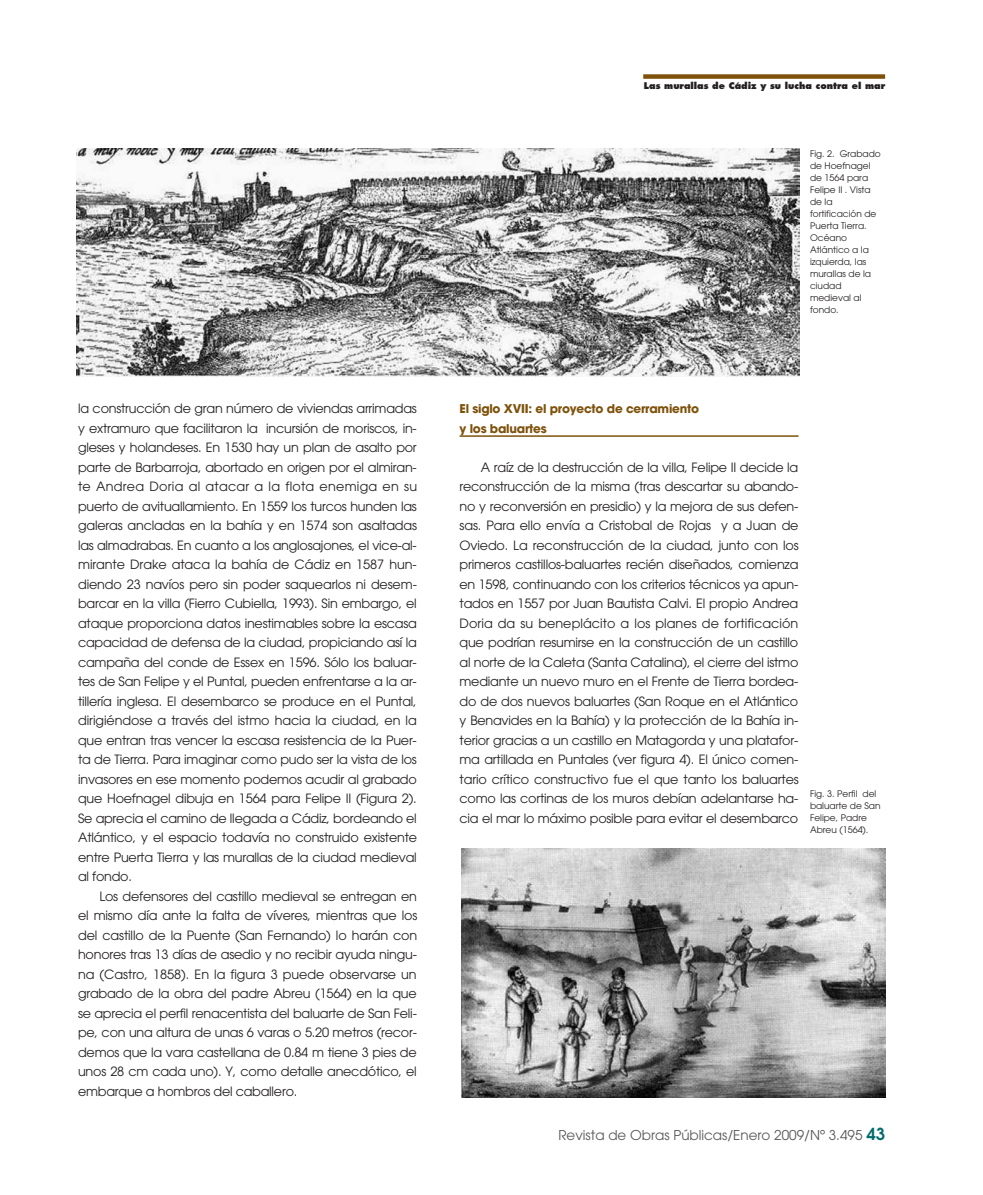
<style>
.page{position:relative;width:983px;height:1195px;background:#fff}
.page>*{position:absolute;margin:0;border:0;box-sizing:border-box;transform-origin:0 0}
.t1{font:13.5px "Avant Garde";color:#57585a}
.t2{font:12.75px/19.5px "Avant Garde";letter-spacing:-.015em;color:#231f20;text-align:justify}
.t3{font:700 12px/19.5px "Avant Garde";letter-spacing:-.02em;color:#7e520b}
.t4{font:9px/12px "Avant Garde";color:#231f20}
.t5{font:800 9px "Futura";color:#231f20}
.s1{font-weight:600;font-size:16.5px;color:#006b6e}
</style>
<div class="page">
<hr style="left:459px;top:435px;width:339px;height:2px;background:#7e520b">
<div style="left:643px;top:74px;width:241px;height:5px;background:#7e520b"></div>
<img style="left:77px;top:149px;width:722px;height:227px">
<img style="left:461px;top:849px;width:423px;height:248px">
<p class="t2" style="left:78px;top:400px;width:340px">la construcción de gran número de viviendas arrimadas y extramuro que facilitaron la incursión de moriscos, in&shy;gleses y holandeses. En 1530 hay un plan de asalto por parte de Barbarroja, abortado en origen por el almiran&shy;te Andrea Doria al atacar a la flota enemiga en su puerto de avituallamiento. En 1559 los turcos hunden las galeras ancladas en la bahía y en 1574 son asaltadas las almadrabas. En cuanto a los anglosajones, el vice-al&shy;mirante Drake ataca la bahía de Cádiz en 1587 hun&shy;diendo 23 navíos pero sin poder saquearlos ni desem&shy;barcar en la villa (Fierro Cubiella, 1993). Sin embargo, el ataque proporciona datos inestimables sobre la escasa capacidad de defensa de la ciudad, propiciando así la campaña del conde de Essex en 1596. Sólo los baluar&shy;tes de San Felipe y el Puntal, pueden enfrentarse a la ar&shy;tillería inglesa. El desembarco se produce en el Puntal, dirigiéndose a través del istmo hacia la ciudad, en la que entran tras vencer la escasa resistencia de la Puer&shy;ta de Tierra. Para imaginar como pudo ser la vista de los invasores en ese momento podemos acudir al grabado que Hoefnagel dibuja en 1564 para Felipe II (Figura 2).<br>Se aprecia el camino de llegada a Cádiz, bordeando el Atlántico, y el espacio todavía no construido existente entre Puerta Tierra y las murallas de la ciudad medieval al fondo.</p>
<p class="t2" style="left:78px;top:887px;width:340px;text-indent:21px">Los defensores del castillo medieval se entregan en el mismo día ante la falta de víveres, mientras que los del castillo de la Puente (San Fernando) lo harán con honores tras 13 días de asedio y no recibir ayuda ningu&shy;na (Castro, 1858). En la figura 3 puede observarse un grabado de la obra del padre Abreu (1564) en la que se aprecia el perfil renacentista del baluarte de San Feli&shy;pe, con una altura de unas 6 varas o 5.20 metros (recor&shy;demos que la vara castellana de 0.84 m tiene 3 pies de unos 28 cm cada uno). Y, como detalle anecdótico, el embarque a hombros del caballero.</p>
<p class="t5" style="left:643px;top:82px;width:242px">Las murallas de Cádiz y su lucha contra el mar</p>
<p class="t4" style="left:809px;top:149px;width:72px">Fig. 2. Grabado de Hoefnagel de 1564 para<br>Felipe II . Vista de la fortificación de<br>Puerta Tierra.<br>Océano<br>Atlántico a la izquierda, las murallas de la ciudad medieval al fondo.</p>
<p class="t3" style="left:459px;top:401px;width:241px">El siglo XVII: el proyecto de cerramiento y los baluartes</p>
<p class="t2" style="left:459px;top:459px;width:340px;text-indent:21px">A raíz de la destrucción de la villa, Felipe II decide la reconstrucción de la misma (tras descartar su abando&shy;no y reconversión en presidio) y la mejora de sus defen&shy;sas. Para ello envía a Cristobal de Rojas y a Juan de Oviedo. La reconstrucción de la ciudad, junto con los primeros castillos-baluartes recién diseñados, comienza en 1598, continuando con los criterios técnicos ya apun&shy;tados en 1557 por Juan Bautista Calvi. El propio Andrea Doria da su beneplácito a los planes de fortificación que podrían resumirse en la construcción de un castillo al norte de la Caleta (Santa Catalina), el cierre del istmo mediante un nuevo muro en el Frente de Tierra bordea&shy;do de dos nuevos baluartes (San Roque en el Atlántico y Benavides en la Bahía) y la protección de la Bahía in&shy;terior gracias a un castillo en Matagorda y una platafor&shy;ma artillada en Puntales (ver figura 4). El único comen&shy;tario crítico constructivo fue el que tanto los baluartes como las cortinas de los muros debían adelantarse ha&shy;cia el mar lo máximo posible para evitar el desembarco</p>
<p class="t4" style="left:809px;top:789px;width:72px">Fig. 3. Perfil del baluarte de San<br>Felipe, Padre<br>Abreu (1564).</p>
<p class="t1" style="left:558px;top:1130px;width:328px">Revista de Obras Públicas/Enero 2009/Nº 3.495 <span class="s1">43</span></p>
</div>
